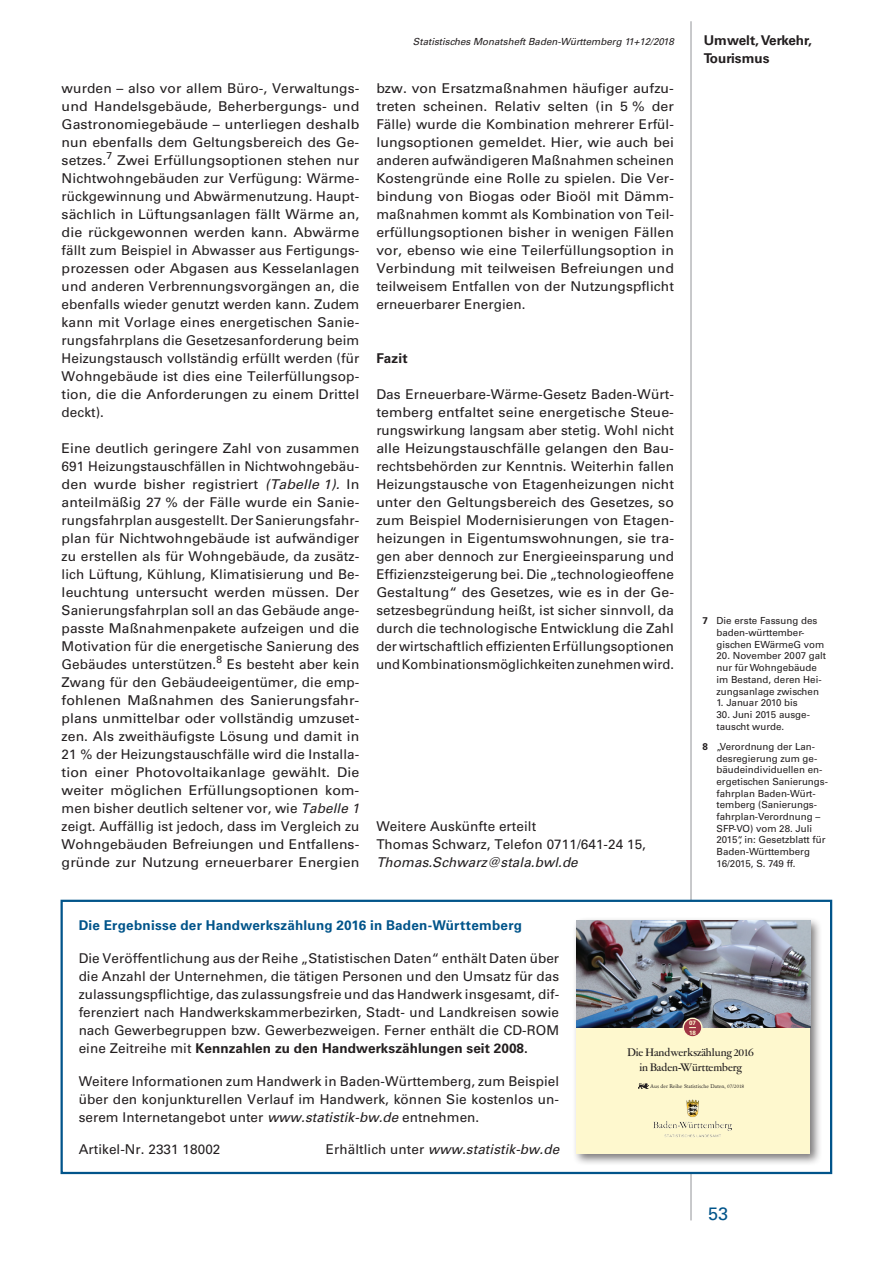
<style>
.page{position:relative;width:893px;height:1263px;background:#fff}
.page>*{position:absolute;margin:0;border:0;box-sizing:border-box;transform-origin:0 0}
.t1{font:18px "Univers";color:#01548a}
.t2{font:13.5px/18px "Univers";letter-spacing:.005em;color:#231f20;text-align:justify}
.t3{font:13.5px/18px "Univers";letter-spacing:.005em;color:#231f20;text-align:justify;scale:1.04 1}
.t4{font:italic 13.5px "Univers";letter-spacing:.005em;color:#231f20}
.t5{font:700 13.5px "Univers";letter-spacing:.015em;color:#01548a}
.t6{font:700 13.5px/18px "Univers";color:#231f20}
.t7{font:500 12.3px/14.7px "Garamont Amst SH";letter-spacing:.005em;color:#231f20;text-align:center}
.t8{font:9.75px/11.7px "Univers";color:#231f20}
.t9{font:italic 9.75px "Univers";color:#231f20}
.t10{font:6.15px "Garamont Amst SB Rom";color:#231f20}
.t11{font:700 6.15px/9.3px "Univers";color:#fef8ce}
.s1{font-style:italic}
.s2{font-weight:700}
.s3{font-style:normal}
</style>
<div class="page">
<hr style="left:691px;top:21px;width:1px;height:1199px;background:#939598">
<div style="left:61px;top:900px;width:771px;height:274px;background:#fff;border:2px solid #01548a"></div>
<div style="left:572px;top:917px;width:250px;height:249px;background:#231f20;opacity:.6"></div>
<div style="left:576px;top:921px;width:234px;height:233px;background:#fef8ce"></div>
<img style="left:654px;top:1099px;width:77px;height:38px">
<svg style="left:639px;top:1084px;width:10px;height:4px"></svg>
<img style="left:576px;top:921px;width:234px;height:106px">
<svg style="left:683px;top:1018px;width:19px;height:19px"></svg>
<div style="left:683px;top:1017px;width:19px;height:20px;border:1px solid #fef8ce;border-radius:50%"></div>
<p class="t2" style="left:62px;top:79px;width:299px">wurden – also vor allem Büro-, Verwaltungs&shy;und Handelsgebäude, Beherbergungs- und Gastronomiegebäude – unterliegen deshalb nun ebenfalls dem Geltungsbereich des Ge&shy;setzes.<sup>7</sup> Zwei Erfüllungsoptionen stehen nur Nichtwohngebäuden zur Verfügung: Wärme&shy;rückgewinnung und Abwärmenutzung. Haupt&shy;sächlich in Lüftungsanlagen fällt Wärme an, die rückgewonnen werden kann. Abwärme fällt zum Beispiel in Abwasser aus Fertigungs&shy;prozessen oder Abgasen aus Kesselanlagen und anderen Verbrennungsvorgängen an, die ebenfalls wieder genutzt werden kann. Zudem kann mit Vorlage eines energetischen Sanie&shy;rungsfahrplans die Gesetzesanforderung beim Heizungstausch vollständig erfüllt werden (für Wohngebäude ist dies eine Teilerfüllungsop&shy;tion, die die Anforderungen zu einem Drittel deckt).</p>
<p class="t3" style="left:62px;top:439px;width:288px">Eine deutlich geringere Zahl von zusammen 691 Heizungstauschfällen in Nichtwohngebäu&shy;den wurde bisher registriert <span class="s1">(Tabelle 1).</span> In anteilmäßig 27 % der Fälle wurde ein Sanie&shy;rungsfahrplan ausgestellt. Der Sanierungsfahr&shy;plan für Nichtwohngebäude ist aufwändiger zu erstellen als für Wohngebäude, da zusätz&shy;lich Lüftung, Kühlung, Klimatisierung und Be&shy;leuchtung untersucht werden müssen. Der Sanierungsfahrplan soll an das Gebäude ange&shy;passte Maßnahmenpakete aufzeigen und die Motivation für die energetische Sanierung des Gebäudes unterstützen.<sup>8</sup> Es besteht aber kein Zwang für den Gebäudeeigentümer, die emp&shy;fohlenen Maßnahmen des Sanierungsfahr&shy;plans unmittelbar oder vollständig umzuset&shy;zen. Als zweithäufigste Lösung und damit in 21 % der Heizungstauschfälle wird die Installa&shy;tion einer Photovoltaikanlage gewählt. Die weiter möglichen Erfüllungsoptionen kom&shy;men bisher deutlich seltener vor, wie <span class="s1">Tabelle 1 </span>zeigt. Auffällig ist jedoch, dass im Vergleich zu Wohngebäuden Befreiungen und Entfallens&shy;gründe zur Nutzung erneuerbarer Energien</p>
<p class="t9" style="left:413px;top:35px;width:263px">Statistisches Monatsheft Baden-Württemberg 11+12/2018</p>
<p class="t6" style="left:704px;top:31px;width:110px">Umwelt, Verkehr,<br>Tourismus</p>
<p class="t3" style="left:376px;top:79px;width:288px">bzw. von Ersatzmaßnahmen häufiger aufzu&shy;treten scheinen. Relativ selten (in 5 % der Fälle) wurde die Kombination mehrerer Erfül&shy;lungsoptionen gemeldet. Hier, wie auch bei anderen aufwändigeren Maßnahmen scheinen Kostengründe eine Rolle zu spielen. Die Ver&shy;bindung von Biogas oder Bioöl mit Dämm&shy;maßnahmen kommt als Kombination von Teil&shy;erfüllungsoptionen bisher in wenigen Fällen vor, ebenso wie eine Teilerfüllungsoption in Verbindung mit teilweisen Befreiungen und teilweisem Entfallen von der Nutzungspflicht erneuerbarer Energien.</p>
<p class="t6" style="left:376px;top:349px;width:33px">Fazit</p>
<p class="t2" style="left:376px;top:385px;width:299px">Das Erneuerbare-Wärme-Gesetz Baden-Würt&shy;temberg entfaltet seine energetische Steue&shy;rungswirkung langsam aber stetig. Wohl nicht alle Heizungstauschfälle gelangen den Bau&shy;rechtsbehörden zur Kenntnis. Weiterhin fallen Heizungstausche von Etagenheizungen nicht unter den Geltungsbereich des Gesetzes, so zum Beispiel Modernisierungen von Etagen&shy;heizungen in Eigentumswohnungen, sie tra&shy;gen aber dennoch zur Energieeinsparung und Effizienzsteigerung bei. Die „technologieoffene Gestaltung“ des Gesetzes, wie es in der Ge&shy;setzesbegründung heißt, ist sicher sinnvoll, da durch die technologische Entwicklung die Zahl der wirtschaftlich effizienten Erfüllungsoptionen und Kombinationsmöglichkeiten zunehmen wird.</p>
<p class="t2" style="left:376px;top:817px;width:271px">Weitere Auskünfte erteilt<br>Thomas Schwarz, Telefon 0711/641-24 15,</p>
<p class="t4" style="left:376px;top:854px;width:203px">Thomas.Schwarz@stala.bwl.de</p>
<p class="t8" style="left:716px;top:615px;width:109px;text-indent:-14px"><span class="s2">7</span> Die erste Fassung des baden-württember&shy;gischen EWärmeG vom</p>
<p class="t8" style="left:716px;top:650px;width:111px">20. November 2007 galt nur für Wohngebäude im Bestand, deren Hei&shy;zungsanlage zwischen</p>
<p class="t8" style="left:716px;top:697px;width:83px">1. Januar 2010 bis</p>
<p class="t8" style="left:716px;top:709px;width:95px">30. Juni 2015 ausge&shy;tauscht wurde.</p>
<p class="t8" style="left:716px;top:741px;width:113px;text-indent:-14px"><span class="s2">8</span> „Verordnung der Lan&shy;desregierung zum ge&shy;bäudeindividuellen en&shy;ergetischen Sanierungs&shy;fahrplan Baden-Würt&shy;temberg (Sanierungs&shy;fahrplan-Verordnung –<br>SFP-VO) vom 28. Juli<br>2015“, in: Gesetzblatt für<br>Baden-Württemberg<br>16/2015, S. 749 ff.</p>
<p class="t5" style="left:79px;top:917px;width:445px">Die Ergebnisse der Handwerkszählung 2016 in Baden‑Württemberg</p>
<p class="t2" style="left:79px;top:949px;width:482px">Die Veröffentlichung aus der Reihe „Statistischen Daten“ enthält Daten über die Anzahl der Unternehmen, die tätigen Personen und den Umsatz für das zulassungspflichtige, das zulassungsfreie und das Handwerk insgesamt, dif&shy;ferenziert nach Handwerkskammerbezirken, Stadt- und Landkreisen sowie nach Gewerbegruppen bzw. Gewerbezweigen. Ferner enthält die CD-ROM eine Zeitreihe mit <span class="s2">Kennzahlen zu den Handwerkszählungen seit 2008.</span></p>
<p class="t2" style="left:79px;top:1072px;width:482px">Weitere Informationen zum Handwerk in Baden-Württemberg, zum Beispiel über den konjunkturellen Verlauf im Handwerk, können Sie kostenlos un&shy;serem Internetangebot unter <span class="s1">www.statistik-bw.de</span> entnehmen.</p>
<p class="t2" style="left:79px;top:1141px;width:143px">Artikel-Nr. 2331 18002</p>
<p class="t4" style="left:326px;top:1142px;width:235px"><span class="s3">Erhältlich unter</span> www.statistik-bw.de</p>
<p class="t11" style="left:689px;top:1018px;width:8px">07<br>18</p>
<p class="t7" style="left:627px;top:1045px;width:128px">Die Handwerkszählung 2016 in Baden-Württemberg</p>
<p class="t10" style="left:650px;top:1083px;width:95px">Aus der Reihe Statistische Daten, 07/2018</p>
<h1 class="t1" style="left:708px;top:1203px;width:22px">53</h1>
</div>
